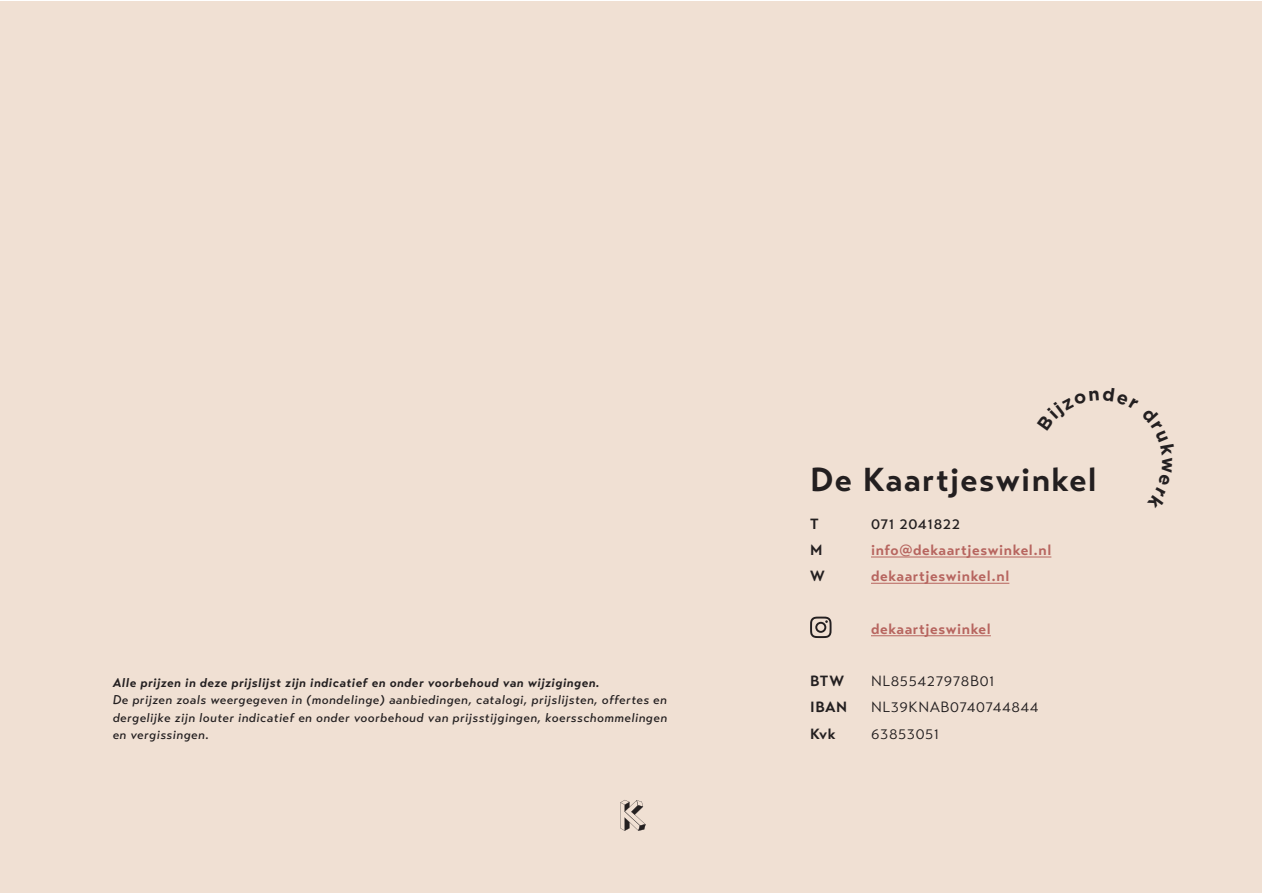
<style>
.page{position:relative;width:1263px;height:893px;background:#fff}
.page>*{position:absolute;margin:0;border:0;box-sizing:border-box;transform-origin:0 0}
.t1{font:700 33px "Transat Text";letter-spacing:.04em;color:#231f20}
.t2{font:700 14.7px "Transat Text";letter-spacing:.04em;color:#b7655f}
.t3{font:14.7px "Transat Text Standard";letter-spacing:.04em;color:#231f20}
.t4{font:700 14.7px "Transat Text";letter-spacing:.035em;color:#231f20}
.t5{font:500 14.7px "Transat Text";letter-spacing:.04em;color:#231f20}
.t6{font:italic 500 12.6px/17.2px "Transat Text";letter-spacing:.04em;color:#231f20;text-align:justify}
.t7{font:italic 700 12.6px "Transat Text";letter-spacing:.04em;color:#231f20}
</style>
<div class="page">
<div style="left:1px;top:1px;width:1261px;height:891px;background:#f0e0d3"></div>
<hr style="left:871px;top:556px;width:180px;height:1px;background:#b7655f">
<hr style="left:871px;top:583px;width:138px;height:1px;background:#b7655f">
<hr style="left:871px;top:635px;width:120px;height:1px;background:#b7655f">
<svg style="left:810px;top:617px;width:21px;height:21px"></svg>
<svg style="left:620px;top:800px;width:26px;height:31px"></svg>
<p class="t7" style="left:113px;top:675px;width:489px">Alle prijzen in deze prijslijst zijn indicatief en onder voorbehoud van wijzigingen.</p>
<p class="t6" style="left:113px;top:691px;width:556px">De prijzen zoals weergegeven in (mondelinge) aanbiedingen, catalogi, prijslijsten, offertes en dergelijke zijn louter indicatief en onder voorbehoud van prijsstijgingen, koersschommelingen en vergissingen.</p>
<h1 class="t1" style="left:810px;top:459px;width:288px">De Kaartjeswinkel</h1>
<p class="t4" style="left:810px;top:515px;width:10px">T</p>
<p class="t5" style="left:871px;top:515px;width:91px">071 2041822</p>
<p class="t4" style="left:810px;top:541px;width:14px">M</p>
<p class="t2" style="left:871px;top:541px;width:182px">info@dekaartjeswinkel.nl</p>
<p class="t4" style="left:810px;top:567px;width:16px">W</p>
<p class="t2" style="left:871px;top:567px;width:140px">dekaartjeswinkel.nl</p>
<p class="t2" style="left:871px;top:620px;width:121px">dekaartjeswinkel</p>
<p class="t4" style="left:810px;top:672px;width:36px">BTW</p>
<p class="t3" style="left:871px;top:672px;width:125px">NL855427978B01</p>
<p class="t4" style="left:810px;top:698px;width:39px">IBAN</p>
<p class="t3" style="left:871px;top:699px;width:169px">NL39KNAB0740744844</p>
<p class="t4" style="left:810px;top:725px;width:27px">Kvk</p>
<p class="t3" style="left:871px;top:725px;width:70px">63853051</p>
</div>
